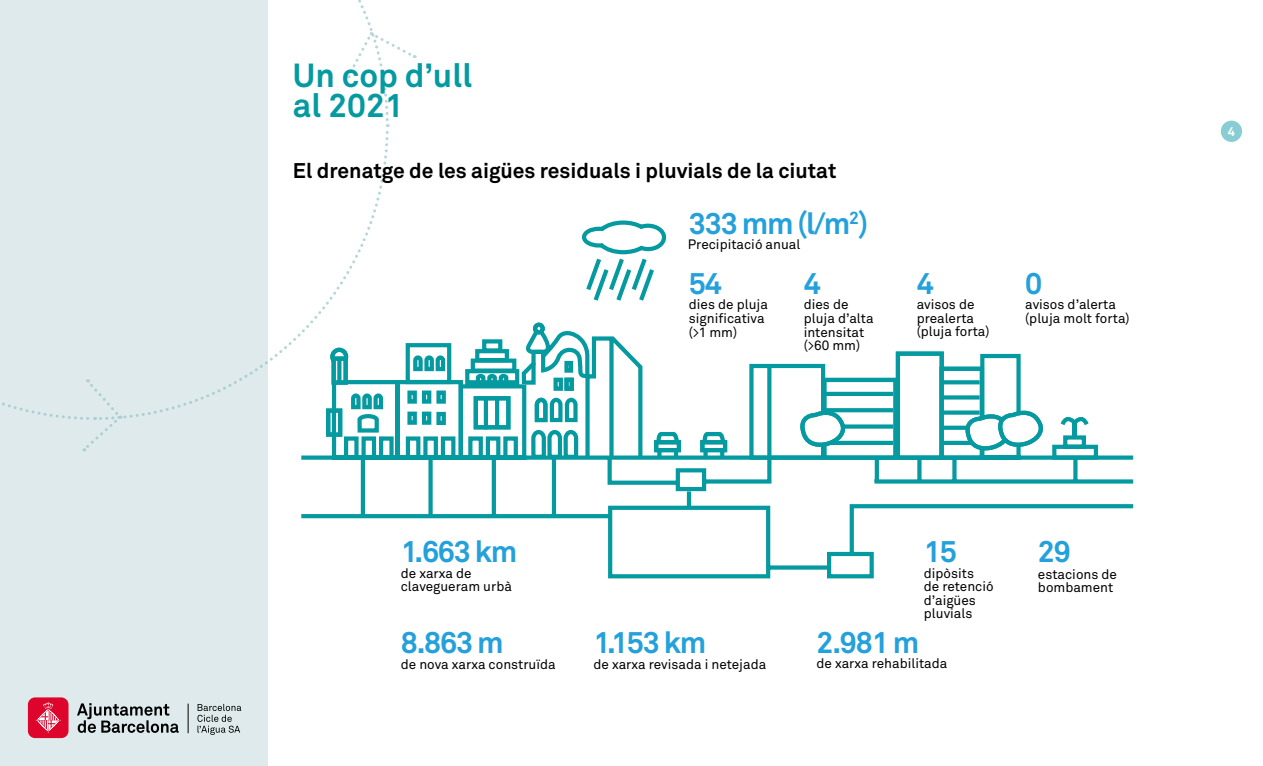
<style>
.page{position:relative;width:1263px;height:766px;background:#fff}
.page>*{position:absolute;margin:0;border:0;box-sizing:border-box;transform-origin:0 0}
.t1{font:700 33px "Akkurat Pro";color:#049aa0}
.t2{font:700 30px "Akkurat Pro";letter-spacing:-.04em;color:#24a0db}
.t3{font:700 21px "Akkurat Pro";color:#000}
.t4{font:13.5px/13.5px "Akkurat Pro";color:#000}
.t5{font:700 12.6px "Akkurat Pro";color:#fff}
</style>
<div class="page">
<div style="left:0;top:0;width:268px;height:765px;background:#deeaec"></div>
<div style="left:1221px;top:121px;width:21px;height:21px;background:#88cdd3;border-radius:50%"></div>
<svg style="left:77px;top:703px;width:102px;height:29px"></svg>
<div style="left:28px;top:697px;width:41px;height:40px;background:#dd052b;border-radius:7px"></div>
<svg style="left:36px;top:701px;width:25px;height:31px"></svg>
<svg style="left:197px;top:703px;width:44px;height:31px"></svg>
<hr style="left:188px;top:703px;width:1px;height:30px;background:#020203">
<svg style="left:301px;top:351px;width:720px;height:228px"></svg>
<svg style="left:324px;top:361px;width:503px;height:159px"></svg>
<div style="left:896px;top:351px;width:48px;height:108px;background:#fff"></div>
<div style="left:896px;top:351px;width:48px;height:108px;border:4px solid #049aa0"></div>
<svg style="left:685px;top:361px;width:449px;height:149px"></svg>
<svg style="left:962px;top:400px;width:85px;height:63px"></svg>
<svg style="left:797px;top:400px;width:53px;height:60px"></svg>
<svg style="left:698px;top:430px;width:31px;height:31px"></svg>
<svg style="left:2px;top:0;width:681px;height:462px"></svg>
<p class="t1" style="left:293px;top:55px;width:181px">Un cop d’ull</p>
<p class="t1" style="left:293px;top:85px;width:112px">al 2021</p>
<p class="t3" style="left:293px;top:158px;width:545px">El drenatge de les aigües residuals i pluvials de la ciutat</p>
<p class="t2" style="left:689px;top:204px;width:181px">333 mm (l/m<sup>2</sup>)</p>
<p class="t4" style="left:688px;top:238px;width:114px">Precipitació anual</p>
<p class="t2" style="left:689px;top:264px;width:34px">54</p>
<p class="t4" style="left:689px;top:298px;width:81px">dies de pluja</p>
<p class="t4" style="left:689px;top:312px;width:77px">significativa</p>
<p class="t4" style="left:689px;top:325px;width:50px">(&gt;1 mm)</p>
<p class="t2" style="left:804px;top:264px;width:19px">4</p>
<p class="t4" style="left:804px;top:298px;width:46px">dies de</p>
<p class="t4" style="left:804px;top:312px;width:71px">pluja d’alta intensitat</p>
<p class="t4" style="left:804px;top:339px;width:58px">(&gt;60 mm)</p>
<p class="t2" style="left:917px;top:264px;width:19px">4</p>
<p class="t4" style="left:917px;top:298px;width:59px">avisos de</p>
<p class="t4" style="left:917px;top:311px;width:74px">prealerta (pluja forta)</p>
<p class="t2" style="left:1025px;top:264px;width:19px">0</p>
<p class="t4" style="left:1025px;top:298px;width:106px">avisos d’alerta (pluja molt forta)</p>
<p class="t2" style="left:401px;top:533px;width:118px">1.663 km</p>
<p class="t4" style="left:401px;top:566px;width:72px">de xarxa de</p>
<p class="t4" style="left:401px;top:580px;width:113px">clavegueram urbà</p>
<p class="t2" style="left:401px;top:623px;width:104px">8.863 m</p>
<p class="t4" style="left:401px;top:657px;width:156px">de nova xarxa construïda</p>
<p class="t2" style="left:593px;top:623px;width:114px">1.153 km</p>
<p class="t4" style="left:593px;top:657px;width:174px">de xarxa revisada i netejada</p>
<p class="t2" style="left:924px;top:533px;width:34px">15</p>
<p class="t4" style="left:924px;top:566px;width:52px">dipòsits</p>
<p class="t4" style="left:924px;top:580px;width:71px">de retenció</p>
<p class="t4" style="left:924px;top:593px;width:54px">d’aigües</p>
<p class="t4" style="left:924px;top:607px;width:50px">pluvials</p>
<p class="t2" style="left:816px;top:623px;width:104px">2.981 m</p>
<p class="t4" style="left:816px;top:657px;width:132px">de xarxa rehabilitada</p>
<p class="t2" style="left:1038px;top:533px;width:34px">29</p>
<p class="t4" style="left:1038px;top:567px;width:81px">estacions de</p>
<p class="t4" style="left:1038px;top:580px;width:77px">bombament</p>
<p class="t5" style="left:1228px;top:124px;width:9px">4</p>
</div>
